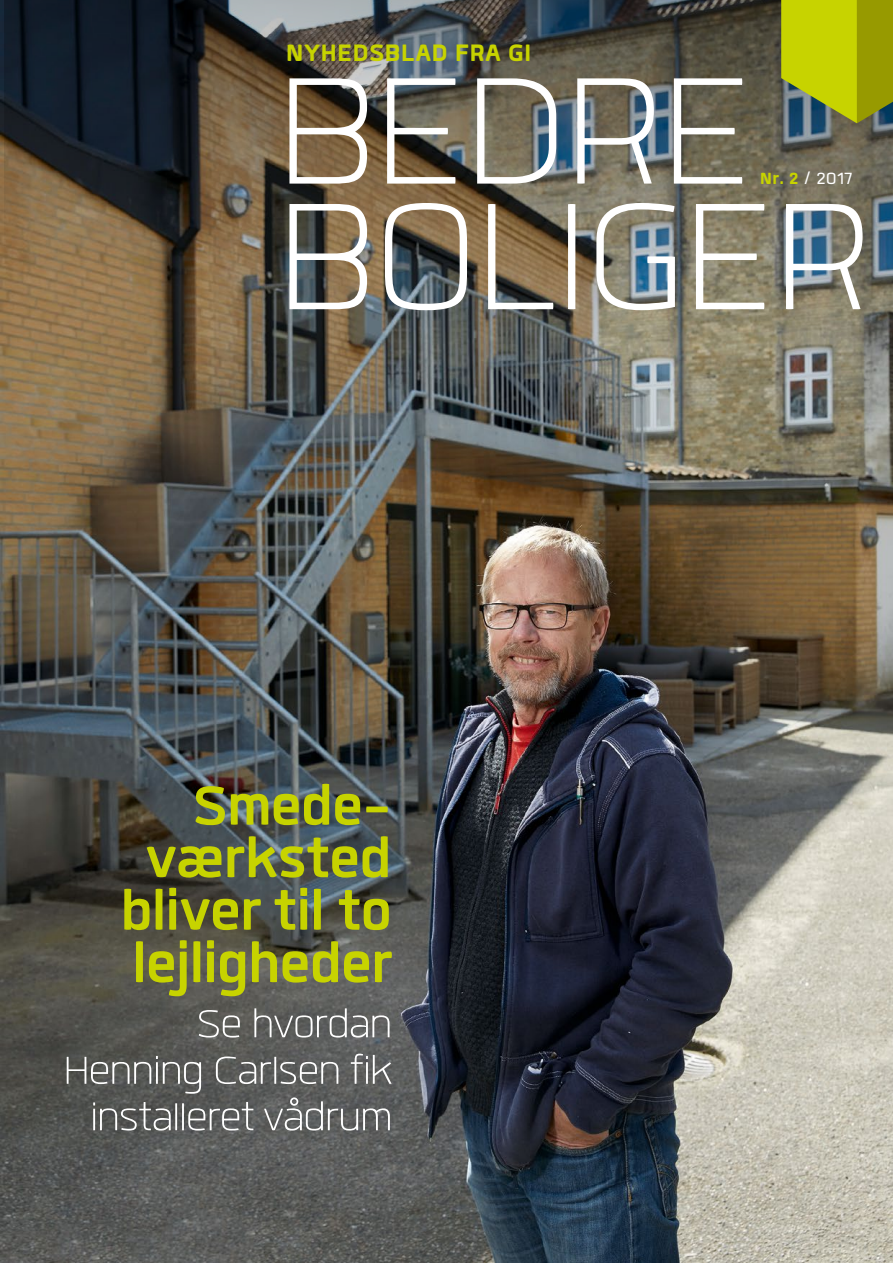
<style>
.page{position:relative;width:893px;height:1263px;background:#fff}
.page>*{position:absolute;margin:0;border:0;box-sizing:border-box;transform-origin:0 0}
.t1{font:300 210.45px "Quan";letter-spacing:-.01em;color:#fff}
.t2{font:700 76.5px "Quan";letter-spacing:-.025em;color:#c7d300}
.t3{font:300 54px/46.5px "Quan";letter-spacing:-.02em;color:#fff;text-align:right}
.t4{font:800 33px "Quan";letter-spacing:.02em;color:#c7d300}
.t5{font:22.5px "Quan";color:#fff}
.s1{font-weight:800;color:#c7d300}
</style>
<div class="page">
<img style="left:0;top:0;width:893px;height:1263px">
<img style="left:4px;top:0;width:889px;height:377px">
<svg style="left:781px;top:0;width:112px;height:123px;background:#a5b010"></svg>
<p class="t4" style="left:286px;top:36px;width:247px">NYHEDSBLAD FRA GI</p>
<h1 class="t1" style="left:277px;top:36px;width:478px">BEDRE</h1>
<h1 class="t1" style="left:277px;top:161px;width:597px">BOLIGER</h1>
<p class="t5" style="left:760px;top:168px;width:94px"><span class="s1">Nr. 2</span> / 2017</p>
<h2 class="t2" style="left:192px;top:769px;width:201px">Smede-</h2>
<h2 class="t2" style="left:146px;top:821px;width:248px">værksted</h2>
<h2 class="t2" style="left:120px;top:874px;width:274px">bliver til to</h2>
<h2 class="t2" style="left:131px;top:926px;width:262px">lejligheder</h2>
<p class="t3" style="left:63px;top:1000px;width:330px">Se hvordan<br>Henning Carlsen fik installeret vådrum</p>
</div>
